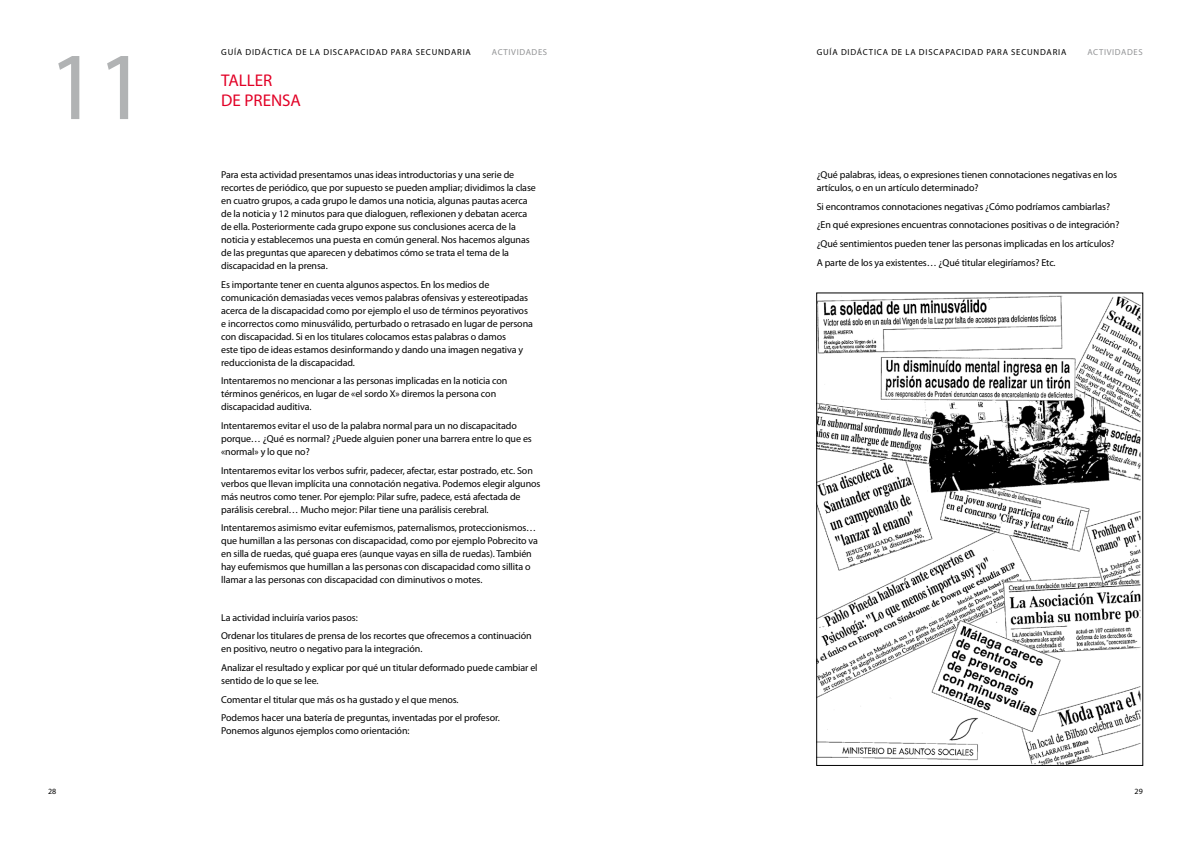
<style>
.page{position:relative;width:1191px;height:842px;background:#fff}
.page>*{position:absolute;margin:0;border:0;box-sizing:border-box;transform-origin:0 0}
.t1{font:97px "Myriad Pro";color:#b1b3b4}
.t2{font:17px "Myriad Pro";color:#e20026}
.t3{font:10px/13px "Myriad Pro";letter-spacing:-.01em;color:#000}
.t4{font:8.7px "Myriad Pro";letter-spacing:.09em;color:#000}
.t5{font:8.7px "Myriad Pro";letter-spacing:.07em;color:#929395}
.t6{font:8px "Myriad Pro";color:#000}
</style>
<div class="page">
<img style="left:818px;top:295px;width:322px;height:468px">
<div style="left:816px;top:293px;width:326px;height:472px;border:1px solid #000"></div>
<h1 class="t1" style="left:48px;top:34px;width:100px">11</h1>
<p class="t4" style="left:221px;top:47px;width:251px">Guía didáctica de la discapacidad para secundaria</p>
<p class="t5" style="left:492px;top:47px;width:57px">Actividades</p>
<h2 class="t2" style="left:221px;top:71px;width:10px">TALLER</h2>
<h2 class="t2" style="left:221px;top:91px;width:34px">DE PRENSA</h2>
<p class="t3" style="left:221px;top:168px;width:316px">Para esta actividad presentamos unas ideas introductorias y una serie de recortes de periódico, que por supuesto se pueden ampliar; dividimos la clase en cuatro grupos, a cada grupo le damos una noticia, algunas pautas acerca de la noticia y 12 minutos para que dialoguen, reflexionen y debatan acerca de ella. Posteriormente cada grupo expone sus conclusiones acerca de la noticia y establecemos una puesta en común general. Nos hacemos algunas de las preguntas que aparecen y debatimos cómo se trata el tema de la discapacidad en la prensa.</p>
<p class="t3" style="left:221px;top:278px;width:313px">Es importante tener en cuenta algunos aspectos. En los medios de comunicación demasiadas veces vemos palabras ofensivas y estereotipadas acerca de la discapacidad como por ejemplo el uso de términos peyorativos e incorrectos como minusválido, perturbado o retrasado en lugar de persona con discapacidad. Si en los titulares colocamos estas palabras o damos<br>este tipo de ideas estamos desinformando y dando una imagen negativa y reduccionista de la discapacidad.</p>
<p class="t3" style="left:221px;top:375px;width:288px">I ntentaremos no mencionar a las personas implicadas en la noticia con términos genéricos, en lugar de «el sordo X» diremos la persona con discapacidad auditiva.</p>
<p class="t3" style="left:221px;top:419px;width:312px">I ntentaremos evitar el uso de la palabra normal para un no discapacitado porque… ¿Qué es normal? ¿Puede alguien poner una barrera entre lo que es «normal» y lo que no?</p>
<p class="t3" style="left:221px;top:464px;width:321px">I ntentaremos evitar los verbos sufrir, padecer, afectar, estar postrado, etc. Son verbos que llevan implícita una connotación negativa. Podemos elegir algunos más neutros como tener. Por ejemplo: Pilar sufre, padece, está afectada de parálisis cerebral… Mucho mejor: Pilar tiene una parálisis cerebral.</p>
<p class="t3" style="left:221px;top:522px;width:318px">I ntentaremos asimismo evitar eufemismos, paternalismos, proteccionismos… que humillan a las personas con discapacidad, como por ejemplo Pobrecito va en silla de ruedas, qué guapa eres (aunque vayas en silla de ruedas). También hay eufemismos que humillan a las personas con discapacidad como sillita o llamar a las personas con discapacidad con diminutivos o motes.</p>
<p class="t3" style="left:221px;top:608px;width:312px;line-height:18.7px">La actividad incluiría varios pasos:<br>Ordenar los titulares de prensa de los recortes que ofrecemos a continuación</p>
<p class="t3" style="left:221px;top:640px;width:318px;line-height:18.7px">en positivo, neutro o negativo para la integración.<br>Analizar el resultado y explicar por qué un titular deformado puede cambiar el</p>
<p class="t3" style="left:221px;top:671px;width:280px;line-height:18.7px">sentido de lo que se lee.<br>Comentar el titular que más os ha gustado y el que menos.<br>Podemos hacer una batería de preguntas, inventadas por el profesor.</p>
<p class="t3" style="left:221px;top:725px;width:190px">Ponemos algunos ejemplos como orientación:</p>
<p class="t4" style="left:816px;top:47px;width:251px">Guía didáctica de la discapacidad para secundaria</p>
<p class="t5" style="left:1087px;top:47px;width:57px">Actividades</p>
<p class="t3" style="left:816px;top:168px;width:302px">¿Qué palabras, ideas, o expresiones tienen connotaciones negativas en los artículos, o en un artículo determinado?</p>
<p class="t3" style="left:816px;top:197px;width:304px;line-height:18.7px">Si encontramos connotaciones negativas ¿Cómo podríamos cambiarlas? ¿En qué expresiones encuentras connotaciones positivas o de integración? ¿Qué sentimientos pueden tener las personas implicadas en los artículos?<br>A parte de los ya existentes… ¿Qué titular elegiríamos? Etc.</p>
<p class="t6" style="left:48px;top:787px;width:10px">28</p>
<p class="t6" style="left:1134px;top:787px;width:10px">29</p>
</div>
